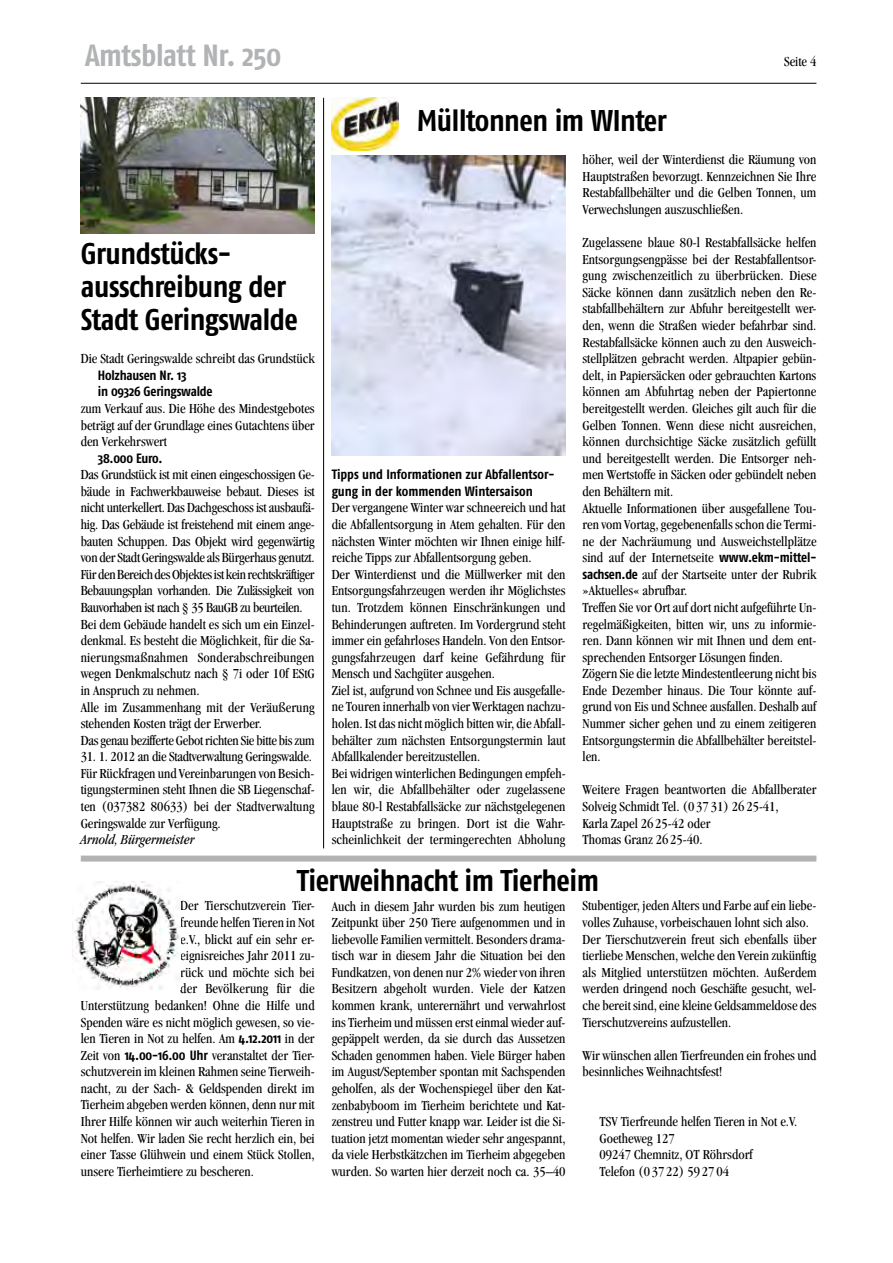
<style>
.page{position:relative;width:893px;height:1263px;background:#fff}
.page>*{position:absolute;margin:0;border:0;box-sizing:border-box;transform-origin:0 0}
.t1{font:700 30.6px "Fago Co";letter-spacing:-.015em;color:#b1b3b4}
.t2{font:700 30px/33.2px "Fago Co";letter-spacing:-.015em;color:#000}
.t3{font:condensed 14.25px/16.6px "Garamond";color:#000}
.t4{font:italic condensed 14.25px "Garamond";color:#000}
.t5{font:700 13.5px/16.6px "Fago Co";letter-spacing:-.005em;color:#000}
.s1{font-family:"Fago Co";font-weight:700;font-stretch:normal;font-size:13.5px}
</style>
<div class="page">
<hr style="left:81px;top:83px;width:735px;height:1px;background:#000">
<hr style="left:323px;top:98px;width:1px;height:750px;background:#000">
<img style="left:81px;top:98px;width:234px;height:136px">
<img style="left:332px;top:155px;width:234px;height:300px">
<img style="left:332px;top:98px;width:67px;height:53px">
<img style="left:72px;top:881px;width:108px;height:108px">
<div style="left:81px;top:855px;width:735px;height:6px;background:#b1b3b4"></div>
<h1 class="t1" style="left:85px;top:37px;width:198px">Amtsblatt Nr. 250</h1>
<p class="t3" style="left:784px;top:53px;width:34px">Seite 4</p>
<h2 class="t2" style="left:81px;top:236px;width:219px">Grundstücks&shy;ausschreibung der<br>Stadt Geringswalde</h2>
<p class="t3" style="left:81px;top:350px;width:235px">Die Stadt Geringswalde schreibt das Grundstück</p>
<p class="t5" style="left:98px;top:366px;width:116px">Holzhausen Nr. 13<br>in 09326 Geringswalde</p>
<p class="t3" style="left:81px;top:400px;width:235px;text-align:justify">zum Verkauf aus. Die Höhe des Mindestgebotes beträgt auf der Grundlage eines Gutachtens über den Verkehrswert</p>
<p class="t5" style="left:98px;top:449px;width:66px">38.000 Euro.</p>
<p class="t3" style="left:81px;top:466px;width:236px">Das Grundstück ist mit einen eingeschossigen Ge&shy;bäude in Fachwerkbauweise bebaut. Dieses ist nicht unterkellert. Das Dachgeschoss ist ausbaufä&shy;hig. Das Gebäude ist freistehend mit einem ange&shy;bauten Schuppen. Das Objekt wird gegenwärtig von der Stadt Geringswalde als Bürgerhaus genutzt.<br>FürdenBereichdesObjektesistkeinrechtskräftiger Bebauungsplan vorhanden. Die Zulässigkeit von Bauvorhaben ist nach § 35 BauGB zu beurteilen.<br>Bei dem Gebäude handelt es sich um ein Einzel&shy;denkmal. Es besteht die Möglichkeit, für die Sa&shy;nierungsmaßnahmen Sonderabschreibungen wegen Denkmalschutz nach § 7i oder 10f EStG in Anspruch zu nehmen.<br>Alle im Zusammenhang mit der Veräußerung stehenden Kosten trägt der Erwerber.<br>Das genau bezifferte Gebot richten Sie bitte bis zum</p>
<p class="t3" style="left:81px;top:748px;width:235px">31. 1. 2012 an die Stadtverwaltung Geringswalde.<br>Für Rückfragen und Vereinbarungen von Besich&shy;tigungsterminen steht Ihnen die SB Liegenschaf&shy;ten (037382 80633) bei der Stadtverwaltung Geringswalde zur Verfügung.</p>
<p class="t4" style="left:81px;top:832px;width:115px">Arnold, Bürgermeister</p>
<h2 class="t2" style="left:417px;top:104px;width:252px">Mülltonnen im WInter</h2>
<p class="t3" style="left:583px;top:151px;width:235px;text-align:justify">höher, weil der Winterdienst die Räumung von Hauptstraßen bevorzugt. Kennzeichnen Sie Ihre Restabfallbehälter und die Gelben Tonnen, um Verwechslungen auszuschließen.</p>
<p class="t3" style="left:582px;top:234px;width:236px">Zugelassene blaue 80-l Restabfallsäcke helfen Entsorgungsengpässe bei der Restabfallentsor&shy;gung zwischenzeitlich zu überbrücken. Diese Säcke können dann zusätzlich neben den Re&shy;stabfallbehältern zur Abfuhr bereitgestellt wer&shy;den, wenn die Straßen wieder befahrbar sind.<br>Restabfallsäcke können auch zu den Ausweich&shy;stellplätzen gebracht werden. Altpapier gebün&shy;delt, in Papiersäcken oder gebrauchten Kartons können am Abfuhrtag neben der Papiertonne bereitgestellt werden. Gleiches gilt auch für die Gelben Tonnen. Wenn diese nicht ausreichen, können durchsichtige Säcke zusätzlich gefüllt und bereitgestellt werden. Die Entsorger neh&shy;men Wertstoffe in Säcken oder gebündelt neben den Behältern mit.<br>Aktuelle Informationen über ausgefallene Tou&shy;ren vom Vortag, gegebenenfalls schon die Termi&shy;ne der Nachräumung und Ausweichstellplätze sind auf der Internetseite <span class="s1">www.ekm-mittel&shy;sachsen.de</span> auf der Startseite unter der Rubrik »Aktuelles« abrufbar.<br>Treffen Sie vor Ort auf dort nicht aufgeführte Un&shy;regelmäßigkeiten, bitten wir, uns zu informie&shy;ren. Dann können wir mit Ihnen und dem ent&shy;sprechenden Entsorger Lösungen finden.<br>Zögern Sie die letzte Mindestentleerung nicht bis Ende Dezember hinaus. Die Tour könnte auf&shy;grund von Eis und Schnee ausfallen. Deshalb auf Nummer sicher gehen und zu einem zeitigeren Entsorgungstermin die Abfallbehälter bereitstel&shy;len.</p>
<p class="t3" style="left:583px;top:781px;width:235px">Weitere Fragen beantworten die Abfallberater Solveig Schmidt Tel. (0 37 31) 26 25-41,<br>Karla Zapel 26 25-42 oder<br>Thomas Granz 26 25-40.</p>
<p class="t5" style="left:332px;top:466px;width:224px">Tipps und Informationen zur Abfallentsor&shy;gung in der kommenden Wintersaison</p>
<p class="t3" style="left:332px;top:499px;width:235px">Der vergangene Winter war schneereich und hat die Abfallentsorgung in Atem gehalten. Für den nächsten Winter möchten wir Ihnen einige hilf&shy;reiche Tipps zur Abfallentsorgung geben.<br>Der Winterdienst und die Müllwerker mit den Entsorgungsfahrzeugen werden ihr Möglichstes tun. Trotzdem können Einschränkungen und Behinderungen auftreten. Im Vordergrund steht immer ein gefahrloses Handeln. Von den Entsor&shy;gungsfahrzeugen darf keine Gefährdung für Mensch und Sachgüter ausgehen.<br>Ziel ist, aufgrund von Schnee und Eis ausgefalle&shy;ne Touren innerhalb von vier Werktagen nachzu&shy;holen. Ist das nicht möglich bitten wir, die Abfall&shy;behälter zum nächsten Entsorgungstermin laut Abfallkalender bereitzustellen.<br>Bei widrigen winterlichen Bedingungen empfeh&shy;len wir, die Abfallbehälter oder zugelassene blaue 80-l Restabfallsäcke zur nächstgelegenen Hauptstraße zu bringen. Dort ist die Wahr&shy;scheinlichkeit der termingerechten Abholung</p>
<h2 class="t2" style="left:297px;top:863px;width:304px">Tierweihnacht im Tierheim</h2>
<p class="t3" style="left:583px;top:897px;width:235px">Stubentiger, jeden Alters und Farbe auf ein liebe&shy;volles Zuhause, vorbeischauen lohnt sich also.<br>Der Tierschutzverein freut sich ebenfalls über tierliebe Menschen, welche den Verein zukünftig als Mitglied unterstützen möchten. Außerdem werden dringend noch Geschäfte gesucht, wel&shy;che bereit sind, eine kleine Geldsammeldose des Tierschutzvereins aufzustellen.</p>
<p class="t3" style="left:583px;top:1047px;width:235px">Wir wünschen allen Tierfreunden ein frohes und besinnliches Weihnachtsfest!</p>
<p class="t3" style="left:600px;top:1113px;width:199px">TSV Tierfreunde helfen Tieren in Not e.V.<br>Goetheweg 127<br>09247 Chemnitz, OT Röhrsdorf<br>Telefon (0 37 22) 59 27 04</p>
<p class="t3" style="left:180px;top:897px;width:136px">Der Tierschutzverein Tier-</p>
<p class="t3" style="left:180px;top:914px;width:136px">freunde helfen Tieren in Not</p>
<p class="t3" style="left:180px;top:931px;width:136px">e.V., blickt auf ein sehr er-</p>
<p class="t3" style="left:180px;top:947px;width:136px">eignisreiches Jahr 2011 zu-</p>
<p class="t3" style="left:180px;top:964px;width:136px">rück und möchte sich bei</p>
<p class="t3" style="left:180px;top:980px;width:136px">der Bevölkerung für die</p>
<p class="t3" style="left:81px;top:997px;width:235px">Unterstützung bedanken! Ohne die Hilfe und</p>
<p class="t3" style="left:81px;top:1013px;width:235px">Spenden wäre es nicht möglich gewesen, so vie-</p>
<p class="t3" style="left:81px;top:1030px;width:235px">len Tieren in Not zu helfen. Am <span class="s1">4.12.2011</span> in der</p>
<p class="t3" style="left:81px;top:1047px;width:235px">Zeit von <span class="s1">14.00-16.00 Uhr</span> veranstaltet der Tier-</p>
<p class="t3" style="left:81px;top:1063px;width:235px">schutzverein im kleinen Rahmen seine Tierweih-</p>
<p class="t3" style="left:81px;top:1080px;width:235px">nacht, zu der Sach- &amp; Geldspenden direkt im</p>
<p class="t3" style="left:81px;top:1096px;width:235px">Tierheim abgeben werden können, denn nur mit</p>
<p class="t3" style="left:81px;top:1113px;width:235px">Ihrer Hilfe können wir auch weiterhin Tieren in</p>
<p class="t3" style="left:81px;top:1130px;width:235px">Not helfen. Wir laden Sie recht herzlich ein, bei</p>
<p class="t3" style="left:81px;top:1146px;width:235px">einer Tasse Glühwein und einem Stück Stollen,</p>
<p class="t3" style="left:81px;top:1163px;width:175px">unsere Tierheimtiere zu bescheren.</p>
<p class="t3" style="left:332px;top:897px;width:236px;text-align:justify">Auch in diesem Jahr wurden bis zum heutigen Zeitpunkt über 250 Tiere aufgenommen und in liebevolle Familien vermittelt. Besonders drama&shy;tisch war in diesem Jahr die Situation bei den Fundkatzen, von denen nur 2% wieder von ihren Besitzern abgeholt wurden. Viele der Katzen kommen krank, unterernährt und verwahrlost ins Tierheim und müssen erst einmal wieder auf&shy;gepäppelt werden, da sie durch das Aussetzen Schaden genommen haben. Viele Bürger haben im August/September spontan mit Sachspenden geholfen, als der Wochenspiegel über den Kat&shy;zenbabyboom im Tierheim berichtete und Kat&shy;zenstreu und Futter knapp war. Leider ist die Si&shy;tuation jetzt momentan wieder sehr angespannt, da viele Herbstkätzchen im Tierheim abgegeben wurden. So warten hier derzeit noch ca. 35–40</p>
</div>
